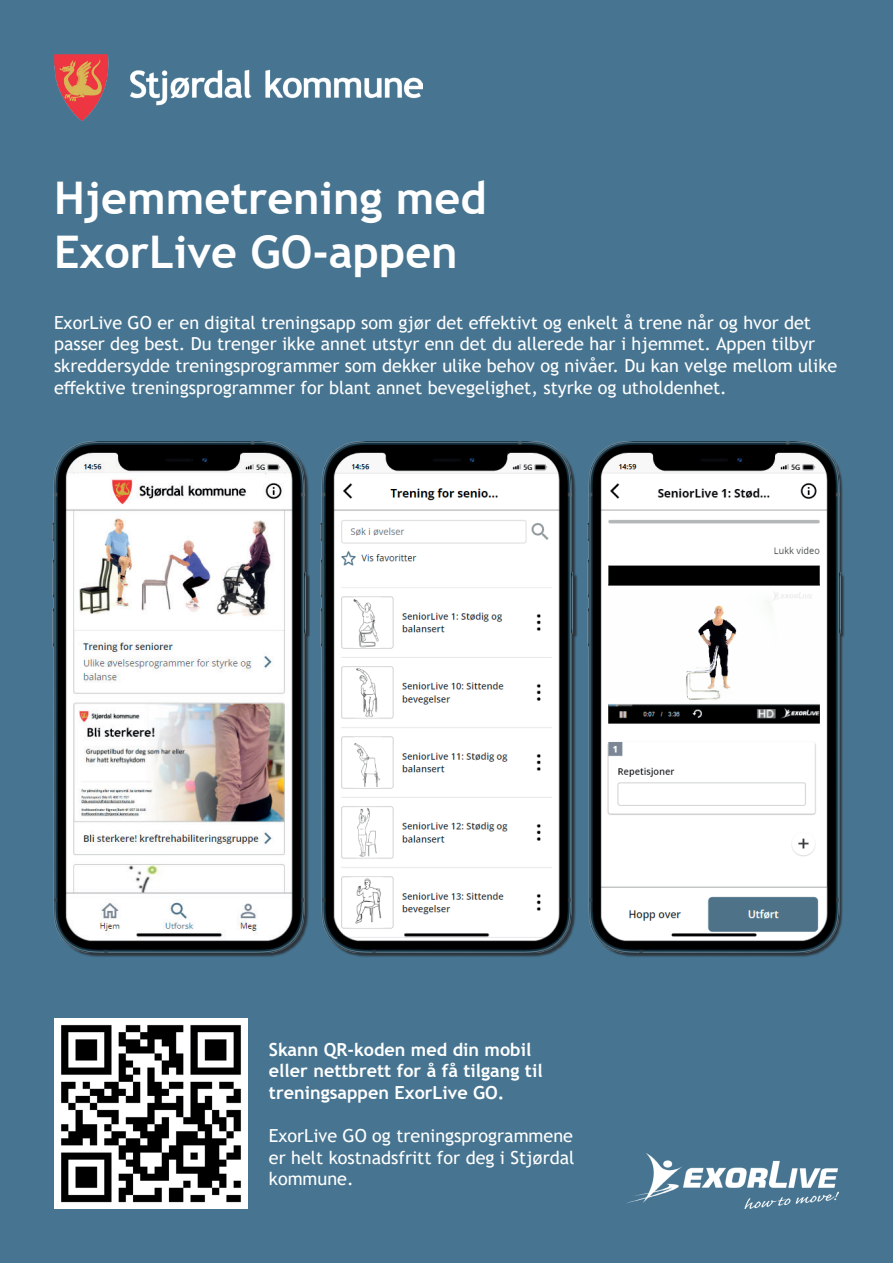
<style>
.page{position:relative;width:893px;height:1263px;background:#477591}
.page>*{position:absolute;margin:0;border:0;box-sizing:border-box;transform-origin:0 0}
.t1{font:700 45px/54px "Trebuchet MS";color:#fff}
.t2{font:18px/21.6px "Trebuchet MS";color:#fff}
.t3{font:700 18px/21.6px "Trebuchet MS";color:#fff}
</style>
<div class="page">
<img style="left:54px;top:54px;width:368px;height:66px">
<div style="left:54px;top:443px;width:256px;height:515px;background:#231f20;opacity:.75"></div>
<img style="left:53px;top:441px;width:253px;height:512px">
<img style="left:54px;top:1019px;width:194px;height:190px">
<img style="left:627px;top:1153px;width:212px;height:56px">
<div style="left:589px;top:443px;width:256px;height:515px;background:#231f20;opacity:.75"></div>
<img style="left:587px;top:441px;width:253px;height:512px">
<div style="left:322px;top:443px;width:256px;height:515px;background:#231f20;opacity:.75"></div>
<img style="left:320px;top:441px;width:253px;height:512px">
<h1 class="t1" style="left:54px;top:171px;width:434px">Hjemmetrening med<br>ExorLive GO-appen</h1>
<p class="t2" style="left:54px;top:311px;width:785px">ExorLive GO er en digital treningsapp som gjør det effektivt og enkelt å trene når og hvor det passer deg best. Du trenger ikke annet utstyr enn det du allerede har i hjemmet. Appen tilbyr skreddersydde treningsprogrammer som dekker ulike behov og nivåer. Du kan velge mellom ulike effektive treningsprogrammer for blant annet bevegelighet, styrke og utholdenhet.</p>
<p class="t3" style="left:269px;top:1038px;width:275px">Skann QR-koden med din mobil eller nettbrett for å få tilgang til treningsappen ExorLive GO.</p>
<p class="t2" style="left:269px;top:1125px;width:307px;text-align:justify">ExorLive GO og treningsprogrammene er helt kostnadsfritt for deg i Stjørdal kommune.</p>
</div>
